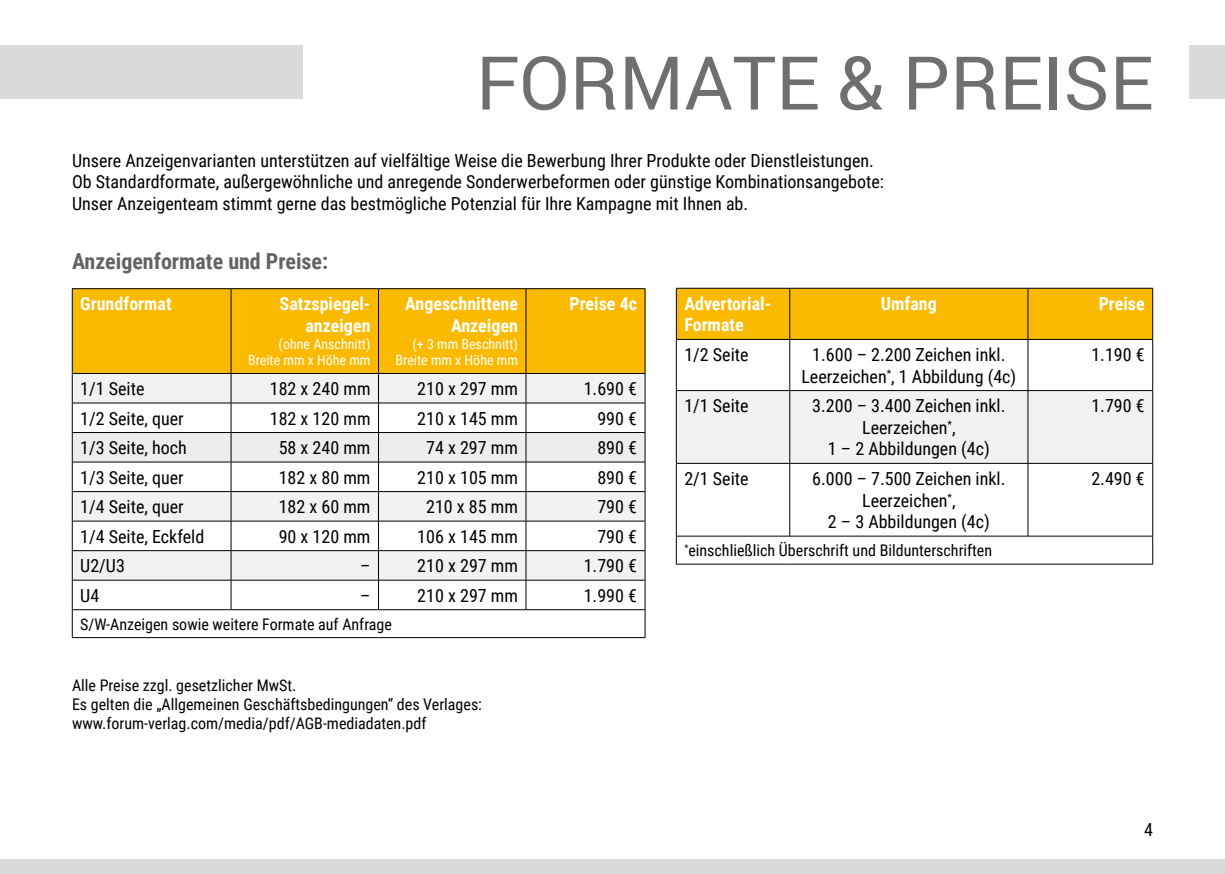
<style>
.page{position:relative;width:1225px;height:874px;background:#fff}
.page>*{position:absolute;margin:0;border:0;box-sizing:border-box;transform-origin:0 0}
.t1{font:74.2px "Roboto";color:#706f6f}
.t2{font:700 22px "Roboto Condensed";color:#646363}
.t3{font:18px/21.6px "Roboto Condensed";color:#000;text-align:center}
.t4{font:700 18px/21.6px "Roboto Condensed";color:#fff;text-align:right}
.t5{font:16px/19.2px "Roboto Condensed";color:#000}
.t6{font:14px/16.8px "Roboto Condensed";color:#fff;text-align:right}
</style>
<div class="page">
<div style="left:73px;top:289px;width:572px;height:84px;background:#fbba00"></div>
<hr style="left:72px;top:288px;width:159px;height:1px;background:#000">
<hr style="left:72px;top:289px;width:1px;height:84px;background:#000">
<hr style="left:231px;top:288px;width:147px;height:1px;background:#000">
<hr style="left:231px;top:289px;width:1px;height:84px;background:#000">
<hr style="left:378px;top:288px;width:148px;height:1px;background:#000">
<hr style="left:378px;top:289px;width:1px;height:84px;background:#000">
<hr style="left:526px;top:288px;width:119px;height:1px;background:#000">
<hr style="left:525px;top:289px;width:1px;height:84px;background:#000">
<hr style="left:645px;top:289px;width:1px;height:84px;background:#000">
<hr style="left:72px;top:637px;width:159px;height:1px;background:#000">
<hr style="left:231px;top:637px;width:147px;height:1px;background:#000">
<hr style="left:378px;top:637px;width:148px;height:1px;background:#000">
<hr style="left:526px;top:637px;width:119px;height:1px;background:#000">
<svg style="left:72px;top:373px;width:574px;height:264px"></svg>
<hr style="left:72px;top:461px;width:159px;height:1px;background:#000">
<hr style="left:231px;top:461px;width:147px;height:1px;background:#000">
<hr style="left:378px;top:461px;width:148px;height:1px;background:#000">
<hr style="left:526px;top:461px;width:119px;height:1px;background:#000">
<div style="left:0;top:859px;width:1225px;height:14px;background:#dadada"></div>
<div style="left:0;top:45px;width:303px;height:54px;background:#dadada"></div>
<div style="left:1189px;top:45px;width:36px;height:54px;background:#dadada"></div>
<div style="left:677px;top:289px;width:475px;height:50px;background:#fbba00"></div>
<svg style="left:677px;top:340px;width:475px;height:197px"></svg>
<div style="left:677px;top:391px;width:475px;height:72px;background:#f2f2f2"></div>
<hr style="left:676px;top:288px;width:113px;height:1px;background:#000">
<hr style="left:676px;top:288px;width:1px;height:51px;background:#000">
<hr style="left:789px;top:288px;width:239px;height:1px;background:#000">
<hr style="left:789px;top:288px;width:1px;height:51px;background:#000">
<hr style="left:1028px;top:288px;width:125px;height:1px;background:#000">
<hr style="left:1027px;top:288px;width:1px;height:51px;background:#000">
<hr style="left:1152px;top:288px;width:1px;height:51px;background:#000">
<hr style="left:676px;top:339px;width:113px;height:1px;background:#000">
<hr style="left:676px;top:339px;width:1px;height:51px;background:#000">
<hr style="left:789px;top:339px;width:239px;height:1px;background:#000">
<hr style="left:789px;top:339px;width:1px;height:51px;background:#000">
<hr style="left:1028px;top:339px;width:125px;height:1px;background:#000">
<hr style="left:1027px;top:339px;width:1px;height:51px;background:#000">
<hr style="left:1152px;top:339px;width:1px;height:51px;background:#000">
<hr style="left:676px;top:390px;width:113px;height:1px;background:#000">
<hr style="left:676px;top:390px;width:1px;height:73px;background:#000">
<hr style="left:789px;top:390px;width:239px;height:1px;background:#000">
<hr style="left:789px;top:390px;width:1px;height:73px;background:#000">
<hr style="left:1028px;top:390px;width:125px;height:1px;background:#000">
<hr style="left:1027px;top:390px;width:1px;height:73px;background:#000">
<hr style="left:1152px;top:390px;width:1px;height:73px;background:#000">
<hr style="left:676px;top:463px;width:113px;height:1px;background:#000">
<hr style="left:676px;top:463px;width:1px;height:72px;background:#000">
<hr style="left:789px;top:463px;width:239px;height:1px;background:#000">
<hr style="left:789px;top:463px;width:1px;height:72px;background:#000">
<hr style="left:1028px;top:463px;width:125px;height:1px;background:#000">
<hr style="left:1027px;top:463px;width:1px;height:72px;background:#000">
<hr style="left:1152px;top:463px;width:1px;height:72px;background:#000">
<hr style="left:676px;top:535px;width:113px;height:1px;background:#000">
<svg style="left:676px;top:536px;width:1px;height:27px"></svg>
<hr style="left:789px;top:535px;width:239px;height:1px;background:#000">
<hr style="left:1028px;top:535px;width:125px;height:1px;background:#000">
<svg style="left:1152px;top:536px;width:1px;height:27px"></svg>
<hr style="left:676px;top:563px;width:113px;height:1px;background:#000">
<hr style="left:789px;top:563px;width:239px;height:1px;background:#000">
<hr style="left:1028px;top:563px;width:125px;height:1px;background:#000">
<h1 class="t1" style="left:476px;top:40px;width:678px">FORMATE &amp; PREISE</h1>
<p class="t3" style="left:72px;top:151px;width:813px;text-align:left">Unsere Anzeigenvarianten unterstützen auf vielfältige Weise die Bewerbung Ihrer Produkte oder Dienstleistungen.<br>Ob Standardformate, außergewöhnliche und anregende Sonderwerbeformen oder günstige Kombinationsangebote:<br>Unser Anzeigenteam stimmt gerne das bestmögliche Potenzial für Ihre Kampagne mit Ihnen ab.</p>
<p class="t2" style="left:72px;top:251px;width:258px">Anzeigenformate und Preise:</p>
<p class="t4" style="left:80px;top:294px;width:93px">Grundformat</p>
<p class="t4" style="left:280px;top:294px;width:92px">Satzspiegel - anzeigen</p>
<p class="t6" style="left:248px;top:336px;width:124px">(ohne Anschnitt)<br>Breite mm x Höhe mm</p>
<p class="t4" style="left:684px;top:294px;width:88px;text-align:left">Advertorial-<br>Formate</p>
<p class="t4" style="left:881px;top:294px;width:57px">Umfang</p>
<p class="t4" style="left:1098px;top:294px;width:47px">Preise</p>
<p class="t3" style="left:684px;top:345px;width:66px">1/2 Seite</p>
<p class="t3" style="left:801px;top:345px;width:216px">1.600 – 2.200 Zeichen inkl.<br>Leerzeichen<sup>*</sup>, 1 Abbildung (4c)</p>
<p class="t3" style="left:1091px;top:345px;width:55px">1.190 €</p>
<p class="t3" style="left:684px;top:396px;width:66px">1/1 Seite</p>
<p class="t3" style="left:812px;top:396px;width:195px">3.200 – 3.400 Zeichen inkl.<br>Leerzeichen<sup>*</sup>,<br>1 – 2 Abbildungen (4c)</p>
<p class="t3" style="left:1091px;top:396px;width:55px">1.790 €</p>
<p class="t3" style="left:684px;top:468px;width:66px">2/1 Seite</p>
<p class="t3" style="left:812px;top:468px;width:195px">6.000 – 7.500 Zeichen inkl.<br>Leerzeichen<sup>*</sup>,<br>2 – 3 Abbildungen (4c)</p>
<p class="t3" style="left:1091px;top:468px;width:55px">2.490 €</p>
<p class="t5" style="left:684px;top:541px;width:309px"><sup>*</sup>einschließlich Überschrift und Bildunterschriften</p>
<p class="t4" style="left:405px;top:294px;width:114px">Angeschnittene<br>Anzeigen</p>
<p class="t6" style="left:395px;top:336px;width:124px">(+ 3 mm Beschnitt)<br>Breite mm x Höhe mm</p>
<p class="t4" style="left:569px;top:294px;width:69px">Preise 4c</p>
<p class="t3" style="left:80px;top:379px;width:66px">1/1 Seite</p>
<p class="t3" style="left:270px;top:379px;width:102px">182 x 240 mm</p>
<p class="t3" style="left:417px;top:379px;width:102px">210 x 297 mm</p>
<p class="t3" style="left:584px;top:379px;width:55px">1.690 €</p>
<p class="t3" style="left:80px;top:408px;width:105px">1/2 Seite, quer</p>
<p class="t3" style="left:270px;top:408px;width:102px">182 x 120 mm</p>
<p class="t3" style="left:417px;top:408px;width:102px">210 x 145 mm</p>
<p class="t3" style="left:597px;top:408px;width:41px">990 €</p>
<p class="t3" style="left:80px;top:438px;width:108px">1/3 Seite, hoch</p>
<p class="t3" style="left:279px;top:438px;width:93px">58 x 240 mm</p>
<p class="t3" style="left:426px;top:438px;width:93px">74 x 297 mm</p>
<p class="t3" style="left:597px;top:438px;width:41px">890 €</p>
<p class="t3" style="left:80px;top:467px;width:105px">1/3 Seite, quer</p>
<p class="t3" style="left:279px;top:467px;width:93px">182 x 80 mm</p>
<p class="t3" style="left:417px;top:467px;width:102px">210 x 105 mm</p>
<p class="t3" style="left:597px;top:467px;width:41px">890 €</p>
<p class="t3" style="left:80px;top:497px;width:105px">1/4 Seite, quer</p>
<p class="t3" style="left:279px;top:497px;width:93px">182 x 60 mm</p>
<p class="t3" style="left:426px;top:497px;width:93px">210 x 85 mm</p>
<p class="t3" style="left:597px;top:497px;width:41px">790 €</p>
<p class="t3" style="left:80px;top:526px;width:125px">1/4 Seite, Eckfeld</p>
<p class="t3" style="left:279px;top:526px;width:93px">90 x 120 mm</p>
<p class="t3" style="left:417px;top:526px;width:102px">106 x 145 mm</p>
<p class="t3" style="left:597px;top:526px;width:41px">790 €</p>
<p class="t3" style="left:80px;top:556px;width:46px">U2/U3</p>
<p class="t3" style="left:360px;top:556px;width:12px">–</p>
<p class="t3" style="left:417px;top:556px;width:102px">210 x 297 mm</p>
<p class="t3" style="left:584px;top:556px;width:55px">1.790 €</p>
<p class="t3" style="left:80px;top:585px;width:21px">U4</p>
<p class="t3" style="left:360px;top:585px;width:12px">–</p>
<p class="t3" style="left:417px;top:585px;width:102px">210 x 297 mm</p>
<p class="t3" style="left:584px;top:585px;width:55px">1.990 €</p>
<p class="t5" style="left:80px;top:615px;width:313px">S/W-Anzeigen sowie weitere Formate auf Anfrage</p>
<p class="t5" style="left:72px;top:676px;width:411px">Alle Preise zzgl. gesetzlicher MwSt.<br>Es gelten die „Allgemeinen Geschäftsbedingungen“ des Verlages: www.forum-verlag.com/media/pdf/AGB-mediadaten.pdf</p>
<p class="t3" style="left:1144px;top:820px;width:10px">4</p>
</div>
